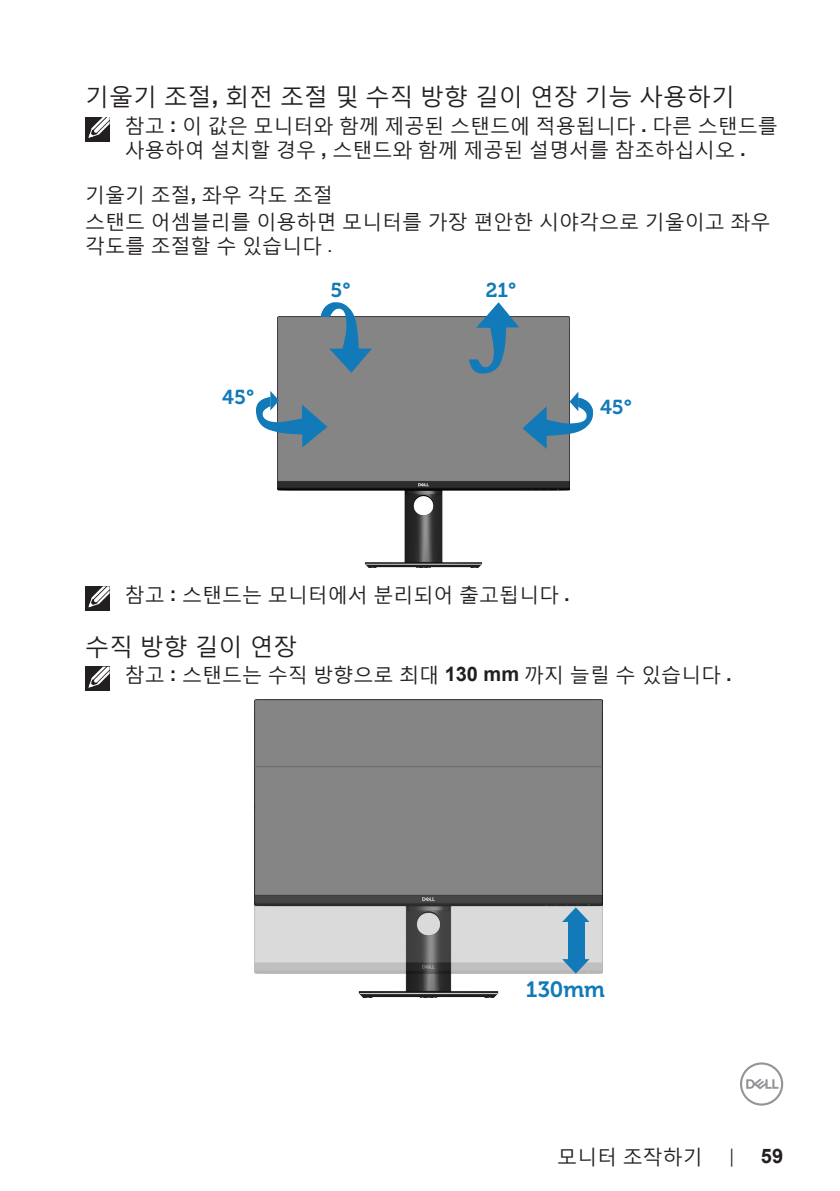
<style>
.page{position:relative;width:840px;height:1191px;background:#fff}
.page>*{position:absolute;margin:0;border:0;box-sizing:border-box;transform-origin:0 0}
.Head2{font:24px "Malgun Gothic";color:#231f20}
.t1{font:22px "Museo For Dell 700";color:#127ab8}
.text{font:20px/24px "Malgun Gothic";color:#231f20}
.Head3{font:20px "Malgun Gothic";color:#231f20}
.t2{font:20px "Museo For Dell 700";color:#127ab8}
.s1{font-family:"Arial";font-weight:700}
.s2{font-family:"Arial"}
.s3{font-size:18px}
</style>
<div class="page">
<svg style="left:740px;top:1062px;width:42px;height:43px"></svg>
<div style="left:85px;top:117px;width:24px;height:24px;background:#231f20"></div>
<svg style="left:88px;top:117px;width:22px;height:22px"></svg>
<img style="left:277px;top:317px;width:292px;height:251px">
<svg style="left:468px;top:302px;width:51px;height:73px;background:#7193a7"></svg>
<svg style="left:321px;top:302px;width:51px;height:71px;background:#6e90a4"></svg>
<svg style="left:522px;top:392px;width:71px;height:57px"></svg>
<svg style="left:256px;top:391px;width:71px;height:56px"></svg>
<div style="left:85px;top:586px;width:24px;height:25px;background:#231f20"></div>
<svg style="left:88px;top:586px;width:22px;height:22px"></svg>
<div style="left:85px;top:667px;width:24px;height:24px;background:#231f20"></div>
<svg style="left:87px;top:666px;width:23px;height:22px"></svg>
<img style="left:254px;top:699px;width:348px;height:298px">
<img style="left:254px;top:767px;width:348px;height:206px">
<svg style="left:561px;top:907px;width:28px;height:15px"></svg>
<svg style="left:561px;top:959px;width:28px;height:14px"></svg>
<div style="left:567px;top:921px;width:17px;height:38px;background:#127ab8"></div>
<p class="Head2" style="left:85px;top:82px;width:651px">기울기 조절<span class="s1">,</span> 회전 조절 및 수직 방향 길이 연장 기능 사용하기</p>
<p class="text" style="left:125px;top:113px;width:654px">참고 <span class="s1">:</span> 이 값은 모니터와 함께 제공된 스탠드에 적용됩니다 <span class="s1">.</span> 다른 스탠드를 사용하여 설치할 경우 <span class="s1">,</span> 스탠드와 함께 제공된 설명서를 참조하십시오 <span class="s1">.</span></p>
<p class="Head3" style="left:85px;top:182px;width:249px">기울기 조절<span class="s1">,</span> 좌우 각도 조절</p>
<p class="text" style="left:85px;top:209px;width:686px">스탠드 어셈블리를 이용하면 모니터를 가장 편안한 시야각으로 기울이고 좌우 각도를 조절할 수 있습니다 <span class="s2">.</span></p>
<p class="t2" style="left:222px;top:385px;width:33px">45°</p>
<p class="t2" style="left:330px;top:279px;width:22px">5°</p>
<p class="t2" style="left:485px;top:279px;width:32px">21°</p>
<p class="t2" style="left:599px;top:396px;width:33px">45°</p>
<p class="text" style="left:125px;top:582px;width:446px">참고 <span class="s1">:</span> 스탠드는 모니터에서 분리되어 출고됩니다 <span class="s1">.</span></p>
<p class="Head2" style="left:85px;top:632px;width:214px">수직 방향 길이 연장</p>
<p class="text" style="left:125px;top:662px;width:608px">참고 <span class="s1">:</span> 스탠드는 수직 방향으로 최대 <span class="s1">130 mm</span> 까지 늘릴 수 있습니다 <span class="s1">.</span></p>
<p class="t1" style="left:525px;top:977px;width:80px">130mm</p>
<p class="text" style="left:557px;top:1143px;width:227px">모니터 조작하기 <span class="s3">│</span> <span class="s1">59</span></p>
</div>
